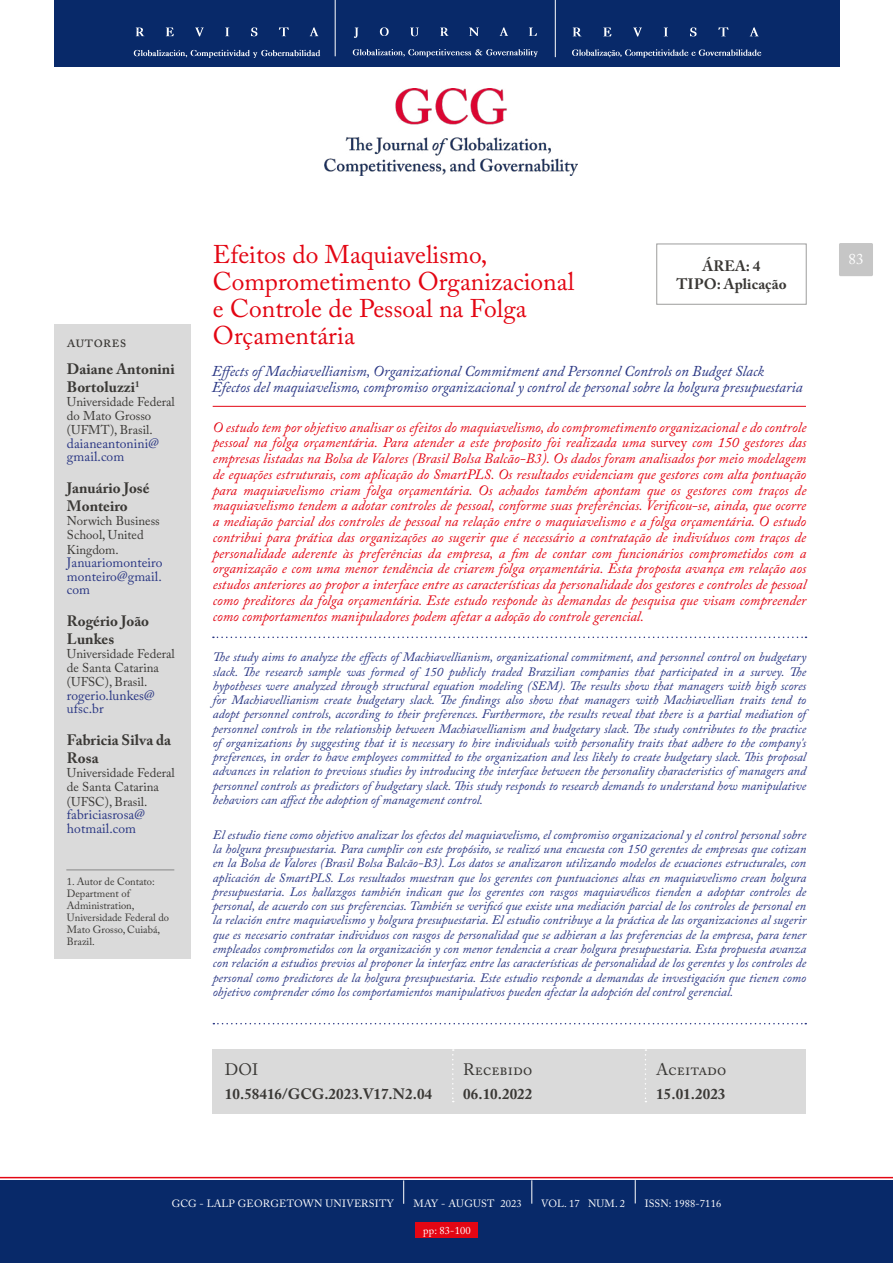
<style>
.page{position:relative;width:893px;height:1263px;background:#fff}
.page>*{position:absolute;margin:0;border:0;box-sizing:border-box;transform-origin:0 0}
.t1{font:25.5px/27px "Adobe Caslon Pro";color:#e30613}
.t2{font:16.5px "Adobe Caslon Pro";letter-spacing:.005em;color:#3a3835}
.t3{font:italic 15px/15.8px "Adobe Caslon Pro";letter-spacing:-.005em;color:#283583}
.t4{font:700 15px/18px "Adobe Caslon Pro";letter-spacing:.005em;color:#3a3835}
.t5{font:15px "Adobe Caslon Pro";color:#fff}
.t6{font:italic 14.25px/15.8px "Adobe Caslon Pro";color:#e30613;text-align:justify}
.t7{font:13.5px/13.5px "Adobe Caslon Pro";letter-spacing:.01em;color:#283583}
.t8{font:italic 12.75px/14.2px "Adobe Caslon Pro";color:#283583;text-align:justify}
.t9{font:12.75px/14.2px "Adobe Caslon Pro";color:#3a3835}
.t10{font:10.5px/12px "Adobe Caslon Pro";color:#3a3835}
.t11{font:10.5px "Adobe Caslon Pro";letter-spacing:.01em;color:#fff}
.s1{font-style:normal}
</style>
<div class="page">
<div style="left:0;top:1180px;width:893px;height:83px;background:#082969"></div>
<hr style="left:213px;top:406px;width:593px;height:1px;background:#e30613">
<img style="left:325px;top:89px;width:253px;height:86px">
<div style="left:839px;top:243px;width:34px;height:33px;background:#c6c6c6;border-radius:2px"></div>
<div style="left:54px;top:0;width:785px;height:67px;background:#082969"></div>
<svg style="left:136px;top:28px;width:8px;height:8px"></svg>
<svg style="left:166px;top:28px;width:8px;height:8px"></svg>
<svg style="left:195px;top:28px;width:9px;height:8px"></svg>
<svg style="left:225px;top:28px;width:4px;height:8px"></svg>
<svg style="left:251px;top:27px;width:7px;height:9px"></svg>
<svg style="left:279px;top:27px;width:10px;height:9px"></svg>
<svg style="left:310px;top:27px;width:9px;height:9px"></svg>
<svg style="left:134px;top:50px;width:186px;height:8px"></svg>
<svg style="left:353px;top:49px;width:185px;height:8px"></svg>
<svg style="left:354px;top:28px;width:4px;height:10px"></svg>
<svg style="left:380px;top:27px;width:9px;height:9px"></svg>
<svg style="left:411px;top:28px;width:7px;height:8px"></svg>
<svg style="left:440px;top:28px;width:9px;height:8px"></svg>
<svg style="left:469px;top:28px;width:9px;height:8px"></svg>
<svg style="left:500px;top:27px;width:8px;height:9px"></svg>
<svg style="left:529px;top:28px;width:8px;height:8px"></svg>
<svg style="left:573px;top:28px;width:8px;height:8px"></svg>
<svg style="left:604px;top:28px;width:8px;height:8px"></svg>
<svg style="left:633px;top:28px;width:9px;height:9px"></svg>
<svg style="left:664px;top:28px;width:3px;height:8px"></svg>
<svg style="left:690px;top:27px;width:7px;height:9px"></svg>
<svg style="left:718px;top:27px;width:11px;height:9px"></svg>
<svg style="left:750px;top:27px;width:9px;height:9px"></svg>
<svg style="left:572px;top:49px;width:190px;height:9px"></svg>
<hr style="left:335px;top:0;width:1px;height:56px;background:#fff">
<hr style="left:555px;top:0;width:1px;height:57px;background:#fff">
<svg style="left:0;top:1177px;width:893px;height:27px"></svg>
<svg style="left:213px;top:1023px;width:593px;height:1px"></svg>
<div style="left:54px;top:324px;width:137px;height:635px;background:#dadada"></div>
<hr style="left:66px;top:869px;width:108px;height:1px;background:#878787">
<div style="left:657px;top:244px;width:149px;height:60px;border:1px solid #9d9d9c"></div>
<svg style="left:213px;top:636px;width:593px;height:2px"></svg>
<div style="left:212px;top:1049px;width:594px;height:65px;background:#dadada"></div>
<svg style="left:452px;top:1049px;width:2px;height:53px"></svg>
<svg style="left:645px;top:1049px;width:2px;height:53px"></svg>
<div style="left:416px;top:1222px;width:62px;height:15px;background:#e30613"></div>
<p class="t2" style="left:67px;top:331px;width:61px">autores</p>
<p class="t4" style="left:67px;top:359px;width:109px">Daiane Antonini<br>Bortoluzzi<sup>1</sup></p>
<p class="t9" style="left:67px;top:394px;width:109px">Universidade Federal do Mato Grosso (UFMT), Brasil.</p>
<p class="t7" style="left:67px;top:436px;width:94px">daianeantonini@ gmail.com</p>
<p class="t4" style="left:67px;top:479px;width:84px">Januário José<br>Monteiro</p>
<p class="t9" style="left:67px;top:514px;width:94px">Norwich Business<br>School, United<br>Kingdom.</p>
<p class="t7" style="left:67px;top:556px;width:97px;text-align:justify">Januariomonteiro monteiro@gmail. com</p>
<p class="t4" style="left:67px;top:611px;width:84px">Rogério João<br>Lunkes</p>
<p class="t9" style="left:67px;top:646px;width:109px">Universidade Federal de Santa Catarina (UFSC), Brasil.</p>
<p class="t7" style="left:67px;top:688px;width:89px">rogerio.lunkes@ ufsc.br</p>
<p class="t4" style="left:67px;top:731px;width:106px">Fabricia Silva da<br>Rosa</p>
<p class="t9" style="left:67px;top:766px;width:109px">Universidade Federal de Santa Catarina (UFSC), Brasil.</p>
<p class="t7" style="left:67px;top:808px;width:80px">fabriciasrosa@ hotmail.com</p>
<p class="t10" style="left:67px;top:875px;width:104px">1. Autor de Contato:<br>Department of<br>Administration,<br>Universidade Federal do<br>Mato Grosso, Cuiabá,<br>Brazil.</p>
<h1 class="t1" style="left:213px;top:240px;width:363px">Efeitos do Maquiavelismo,<br>Comprometimento Organizacional e Controle de Pessoal na Folga<br>Orçamentária</h1>
<p class="t4" style="left:676px;top:256px;width:112px;text-align:center">ÁREA: 4<br>TIPO: Aplicação</p>
<p class="t3" style="left:212px;top:363px;width:592px">Effects of Machiavellianism, Organizational Commitment and Personnel Controls on Budget Slack<br>Efectos del maquiavelismo, compromiso organizacional y control de personal sobre la holgura presupuestaria</p>
<p class="t6" style="left:213px;top:419px;width:595px">O estudo tem por objetivo analisar os efeitos do maquiavelismo, do comprometimento organizacional e do controle pessoal na folga orçamentária. Para atender a este proposito foi realizada uma <span class="s1">survey</span> com 150 gestores das empresas listadas na Bolsa de Valores (Brasil Bolsa Balcão-B3). Os dados foram analisados por meio modelagem de equações estruturais, com aplicação do SmartPLS. Os resultados evidenciam que gestores com alta pontuação para maquiavelismo criam folga orçamentária. Os achados também apontam que os gestores com traços de maquiavelismo tendem a adotar controles de pessoal, conforme suas preferências. Verificou-se, ainda, que ocorre a mediação parcial dos controles de pessoal na relação entre o maquiavelismo e a folga orçamentária. O estudo contribui para prática das organizações ao sugerir que é necessário a contratação de indivíduos com traços de personalidade aderente às preferências da empresa, a fim de contar com funcionários comprometidos com a organização e com uma menor tendência de criarem folga orçamentária. Esta proposta avança em relação aos estudos anteriores ao propor a interface entre as características da personalidade dos gestores e controles de pessoal como preditores da folga orçamentária. Este estudo responde às demandas de pesquisa que visam compreender como comportamentos manipuladores podem afetar a adoção do controle gerencial.</p>
<p class="t8" style="left:213px;top:650px;width:595px">The study aims to analyze the effects of Machiavellianism, organizational commitment, and personnel control on budgetary slack. The research sample was formed of 150 publicly traded Brazilian companies that participated in a survey. The hypotheses were analyzed through structural equation modeling (SEM). The results show that managers with high scores for Machiavellianism create budgetary slack. The findings also show that managers with Machiavellian traits tend to adopt personnel controls, according to their preferences. Furthermore, the results reveal that there is a partial mediation of personnel controls in the relationship between Machiavellianism and budgetary slack. The study contributes to the practice of organizations by suggesting that it is necessary to hire individuals with personality traits that adhere to the company's preferences, in order to have employees committed to the organization and less likely to create budgetary slack. This proposal advances in relation to previous studies by introducing the interface between the personality characteristics of managers and personnel controls as predictors of budgetary slack. This study responds to research demands to understand how manipulative behaviors can affect the adoption of management control.</p>
<p class="t8" style="left:213px;top:827px;width:595px">El estudio tiene como objetivo analizar los efectos del maquiavelismo, el compromiso organizacional y el control personal sobre la holgura presupuestaria. Para cumplir con este propósito, se realizó una encuesta con 150 gerentes de empresas que cotizan en la Bolsa de Valores (Brasil Bolsa Balcão-B3). Los datos se analizaron utilizando modelos de ecuaciones estructurales, con aplicación de SmartPLS. Los resultados muestran que los gerentes con puntuaciones altas en maquiavelismo crean holgura presupuestaria. Los hallazgos también indican que los gerentes con rasgos maquiavélicos tienden a adoptar controles de personal, de acuerdo con sus preferencias. También se verificó que existe una mediación parcial de los controles de personal en la relación entre maquiavelismo y holgura presupuestaria. El estudio contribuye a la práctica de las organizaciones al sugerir que es necesario contratar individuos con rasgos de personalidad que se adhieran a las preferencias de la empresa, para tener empleados comprometidos con la organización y con menor tendencia a crear holgura presupuestaria. Esta propuesta avanza con relación a estudios previos al proponer la interfaz entre las características de personalidad de los gerentes y los controles de personal como predictores de la holgura presupuestaria. Este estudio responde a demandas de investigación que tienen como objetivo comprender cómo los comportamientos manipulativos pueden afectar la adopción del control gerencial.</p>
<p class="t2" style="left:463px;top:1060px;width:70px">Recebido</p>
<p class="t2" style="left:656px;top:1060px;width:71px">Aceitado</p>
<p class="t2" style="left:225px;top:1060px;width:35px">DOI</p>
<p class="t4" style="left:225px;top:1084px;width:209px">10.58416/GCG.2023.V17.N2.04</p>
<p class="t4" style="left:463px;top:1084px;width:71px">06.10.2022</p>
<p class="t4" style="left:656px;top:1084px;width:71px">15.01.2023</p>
<p class="t5" style="left:848px;top:250px;width:16px">83</p>
<p class="t11" style="left:172px;top:1197px;width:224px">GCG - LALP GEORGETOWN UNIVERSITY</p>
<p class="t11" style="left:414px;top:1197px;width:110px">MAY - AUGUST 2023</p>
<p class="t11" style="left:541px;top:1197px;width:85px">VOL. 17 NUM. 2</p>
<p class="t11" style="left:645px;top:1197px;width:78px">ISSN: 1988-7116</p>
<p class="t11" style="left:423px;top:1224px;width:49px">pp: 83-100</p>
</div>
